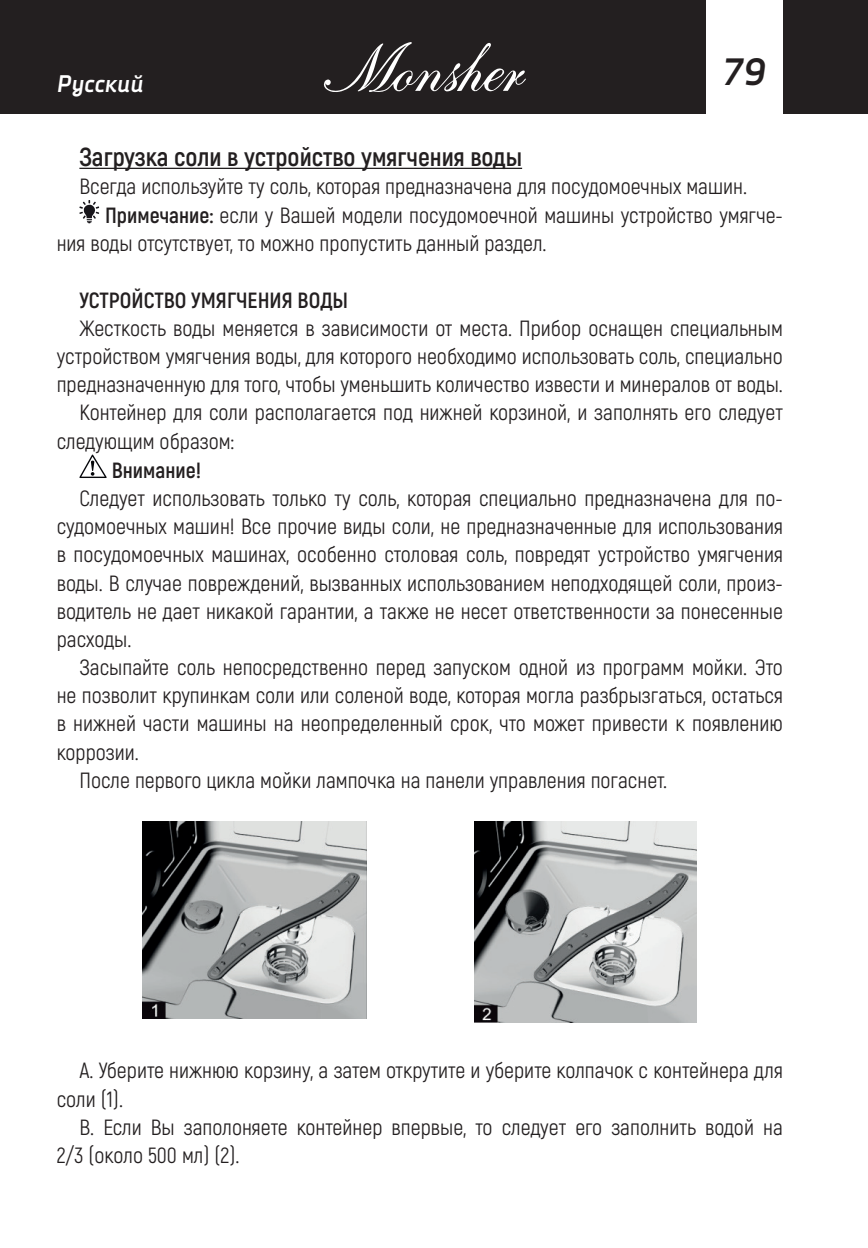
<style>
.page{position:relative;width:868px;height:1248px;background:#fff}
.page>*{position:absolute;margin:0;border:0;box-sizing:border-box;transform-origin:0 0}
.t1{font:italic 700 38px "Decima Nova Pro";color:#231f20}
.t2{font:700 26px "Akrobat";color:#231f20}
.t3{font:italic 700 24px "Decima Nova Pro";color:#fff}
.t4{font:22px/28.2px "Akrobat";color:#231f20}
.t5{font:700 22px "Akrobat";color:#231f20}
.s1{font-weight:700}
</style>
<div class="page">
<div style="left:0;top:0;width:867px;height:113px;background:#231f20"></div>
<div style="left:706px;top:0;width:76px;height:119px;background:#fff"></div>
<svg style="left:323px;top:42px;width:203px;height:50px"></svg>
<hr style="left:79px;top:168px;width:443px;height:1px;background:#231f20">
<svg style="left:79px;top:200px;width:20px;height:23px"></svg>
<svg style="left:79px;top:454px;width:28px;height:24px"></svg>
<img style="left:143px;top:821px;width:223px;height:197px">
<img style="left:474px;top:821px;width:222px;height:201px">
<p class="t3" style="left:57px;top:70px;width:88px">Русский</p>
<h1 class="t1" style="left:722px;top:50px;width:46px">79</h1>
<p class="t2" style="left:79px;top:140px;width:444px">Загрузка соли в устройство умягчения воды</p>
<p class="t4" style="left:79px;top:172px;width:669px">Всегда используйте ту соль, которая предназначена для посудомоечных машин.</p>
<p class="t4" style="left:105px;top:201px;width:679px"><span class="s1">Примечание:</span> если у Вашей модели посудомоечной машины устройство умягче-</p>
<p class="t4" style="left:57px;top:230px;width:491px">ния воды отсутствует, то можно пропустить данный раздел.</p>
<p class="t5" style="left:79px;top:286px;width:270px">УСТРОЙСТВО УМЯГЧЕНИЯ ВОДЫ</p>
<p class="t4" style="left:79px;top:314px;width:704px">Жесткость воды меняется в зависимости от места. Прибор оснащен специальным</p>
<p class="t4" style="left:57px;top:342px;width:727px">устройством умягчения воды, для которого необходимо использовать соль, специально</p>
<p class="t4" style="left:57px;top:370px;width:727px">предназначенную для того, чтобы уменьшить количество извести и минералов от воды.</p>
<p class="t4" style="left:79px;top:398px;width:704px">Контейнер для соли располагается под нижней корзиной, и заполнять его следует</p>
<p class="t4" style="left:57px;top:426px;width:179px">следующим образом:</p>
<p class="t5" style="left:112px;top:456px;width:91px">Внимание!</p>
<p class="t4" style="left:57px;top:484px;width:727px;text-align:justify;text-indent:23px">Следует использовать только ту соль, которая специально предназначена для по&shy;судомоечных машин! Все прочие виды соли, не предназначенные для использования в посудомоечных машинах, особенно столовая соль, повредят устройство умягчения воды. В случае повреждений, вызванных использованием неподходящей соли, произ&shy;водитель не дает никакой гарантии, а также не несет ответственности за понесенные расходы.</p>
<p class="t4" style="left:79px;top:653px;width:704px">Засыпайте соль непосредственно перед запуском одной из программ мойки. Это</p>
<p class="t4" style="left:57px;top:681px;width:727px">не позволит крупинкам соли или соленой воде, которая могла разбрызгаться, остаться</p>
<p class="t4" style="left:57px;top:709px;width:727px">в нижней части машины на неопределенный срок, что может привести к появлению</p>
<p class="t4" style="left:57px;top:737px;width:84px">коррозии.</p>
<p class="t4" style="left:79px;top:765px;width:589px">После первого цикла мойки лампочка на панели управления погаснет.</p>
<p class="t4" style="left:57px;top:1056px;width:727px;text-indent:23px">A. Уберите нижнюю корзину, а затем открутите и уберите колпачок с контейнера для соли (1).</p>
<p class="t4" style="left:57px;top:1112px;width:727px;text-indent:23px">B. Если Вы заполоняете контейнер впервые, то следует его заполнить водой на<br>2/3 (около 500 мл) (2).</p>
</div>
